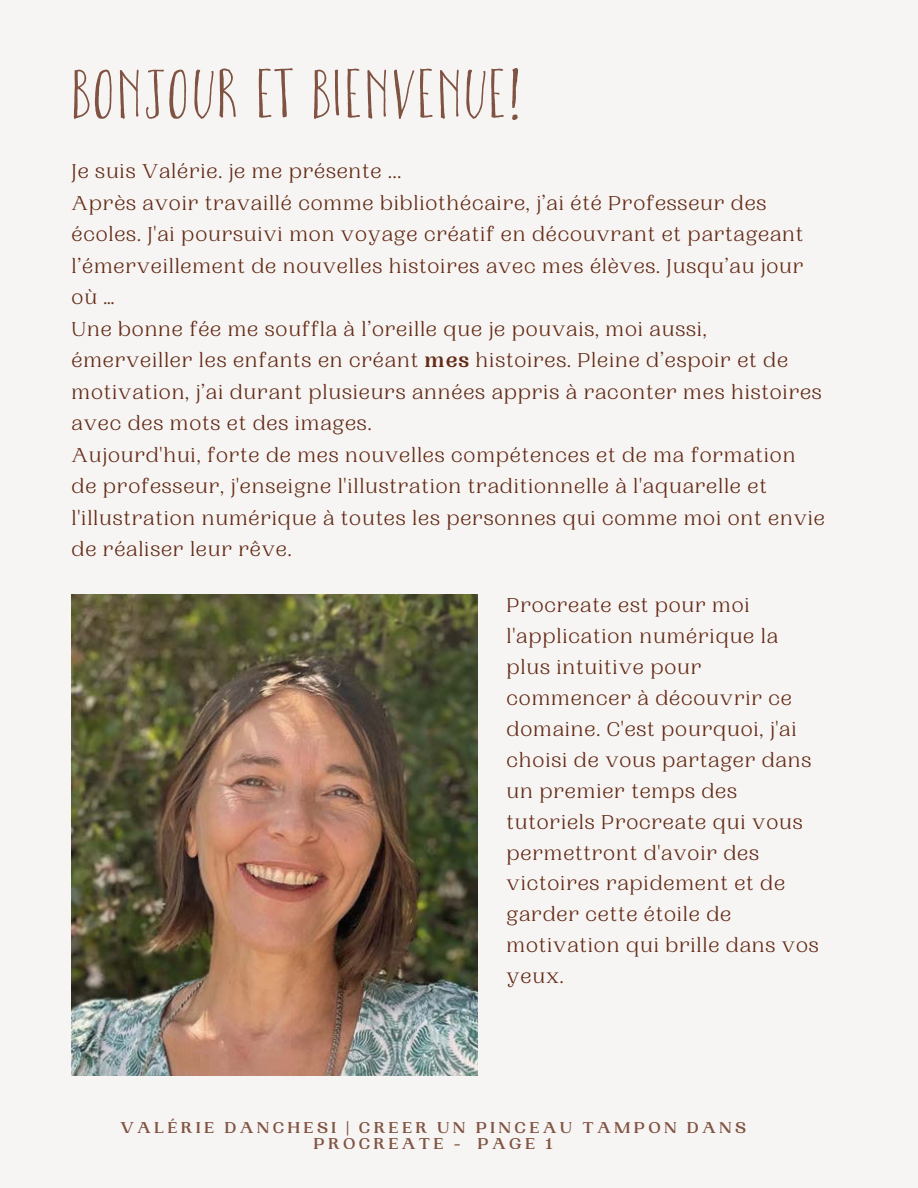
<style>
.page{position:relative;width:918px;height:1188px;background:#f6f5f3}
.page>*{position:absolute;margin:0;border:0;box-sizing:border-box;transform-origin:0 0}
.t1{font:63px "Horse Wallop";letter-spacing:.05em;color:#642b17}
.t2{font:21px/31.5px "PP Woodland";letter-spacing:.04em;color:#642b17}
.t3{font:700 16.5px/15.8px "PP Woodland";letter-spacing:.2em;color:#642b17;text-align:center}
.s1{font-weight:700}
</style>
<div class="page">
<img style="left:72px;top:594px;width:406px;height:482px">
<h1 class="t1" style="left:72px;top:50px;width:452px">BONJOUR ET BIENVENUE!</h1>
<p class="t2" style="left:72px;top:156px;width:755px">Je suis Valérie. je me présente ...<br>Après avoir travaillé comme bibliothécaire, j’ai été Professeur des écoles. J'ai poursuivi mon voyage créatif en découvrant et partageant l’émerveillement de nouvelles histoires avec mes élèves. Jusqu’au jour où …<br>Une bonne fée me souffla à l’oreille que je pouvais, moi aussi, émerveiller les enfants en créant <span class="s1">mes</span> histoires. Pleine d’espoir et de motivation, j’ai durant plusieurs années appris à raconter mes histoires avec des mots et des images.<br>Aujourd'hui, forte de mes nouvelles compétences et de ma formation de professeur, j'enseigne l'illustration traditionnelle à l'aquarelle et l'illustration numérique à toutes les personnes qui comme moi ont envie de réaliser leur rêve.</p>
<p class="t2" style="left:507px;top:591px;width:314px;line-height:30.9px">Procreate est pour moi l'application numérique la plus intuitive pour commencer à découvrir ce domaine. C'est pourquoi, j'ai choisi de vous partager dans un premier temps des tutoriels Procreate qui vous permettront d'avoir des victoires rapidement et de garder cette étoile de motivation qui brille dans vos yeux.</p>
<p class="t3" style="left:120px;top:1120px;width:627px">VALÉRIE DANCHESI | CREER UN PINCEAU TAMPON DANS<br>PROCREATE - PAGE 1</p>
</div>
